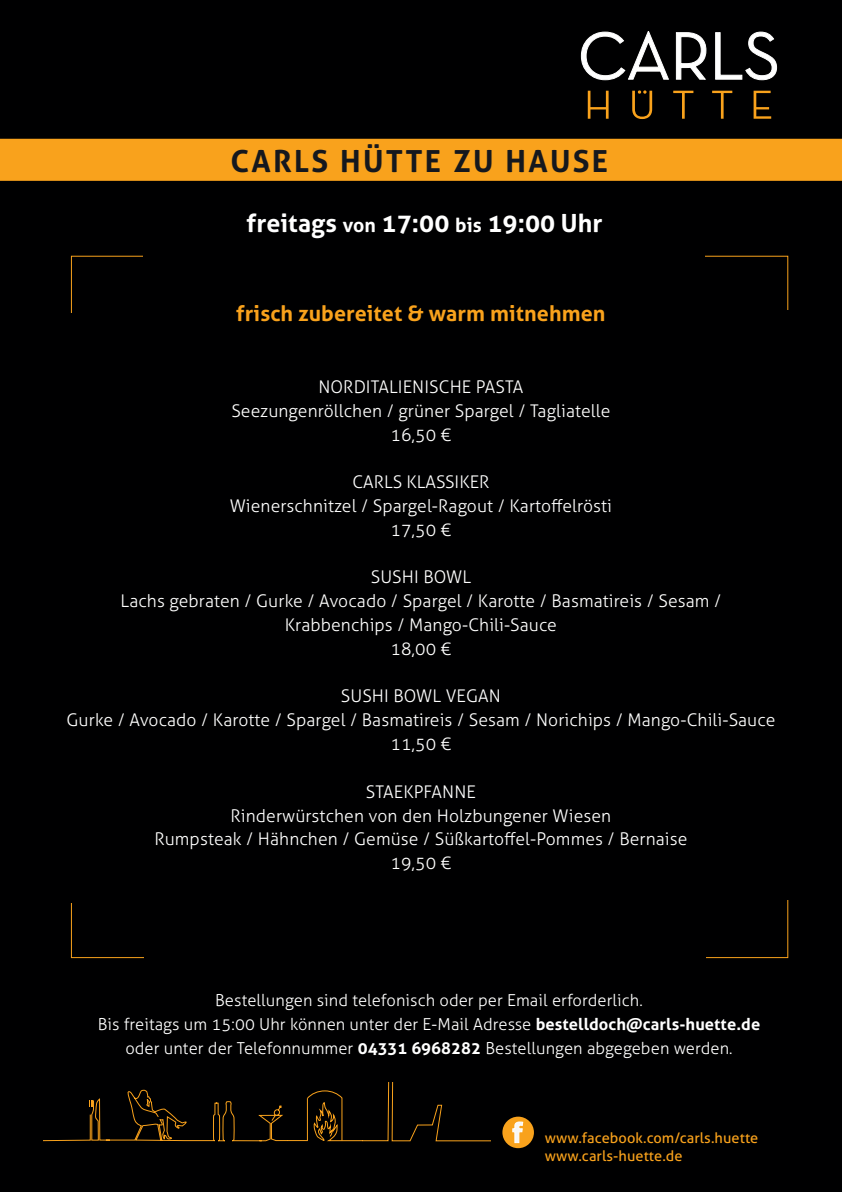
<style>
.page{position:relative;width:842px;height:1192px;background:#fff}
.page>*{position:absolute;margin:0;border:0;box-sizing:border-box;transform-origin:0 0}
.Adresse{font:700 30.5px "Aller";letter-spacing:.075em;color:#15181e}
.Body_copy{font:700 25px "Aller";letter-spacing:.005em;color:#fff}
.Body_copy-2{font:700 21.5px "Aller";letter-spacing:.005em;color:#f9a21c}
.Body_copy-3{font:300 17.5px/23.8px "Aller";letter-spacing:.005em;color:#fff;text-align:center}
.Body_copy-4{font:300 16.5px/23.8px "Aller";letter-spacing:.005em;color:#fff;text-align:center}
.t1{font:14.55px "Aller";letter-spacing:.005em;color:#f9a21c}
.s1{font-size:19.5px}
.s2{font-weight:700}
</style>
<div class="page">
<div style="left:0;top:0;width:841px;height:1192px;background:#000001"></div>
<svg style="left:44px;top:1083px;width:446px;height:59px"></svg>
<hr style="left:307px;top:1098px;width:1px;height:43px;background:#f9a21c">
<hr style="left:342px;top:1098px;width:1px;height:43px;background:#f9a21c">
<svg style="left:306px;top:1090px;width:37px;height:9px"></svg>
<svg style="left:89px;top:1100px;width:4px;height:7px"></svg>
<div style="left:502px;top:1117px;width:32px;height:31px;background:#f9a21c;border-radius:50%"></div>
<svg style="left:513px;top:1122px;width:10px;height:21px"></svg>
<svg style="left:581px;top:31px;width:196px;height:50px"></svg>
<svg style="left:588px;top:90px;width:183px;height:29px"></svg>
<div style="left:0;top:139px;width:842px;height:42px;background:#f9a21c"></div>
<div style="left:829px;top:1179px;width:13px;height:13px;background:#000001"></div>
<p class="Adresse" style="left:230px;top:142px;width:379px">CARLS HÜTTE ZU HAUSE</p>
<p class="Body_copy" style="left:246px;top:208px;width:358px">freitags <span class="s1">von</span> 17:00 <span class="s1">bis</span> 19:00 Uhr</p>
<p class="Body_copy-2" style="left:236px;top:301px;width:371px">frisch zubereitet &amp; warm mitnehmen</p>
<p class="Body_copy-3" style="left:318px;top:375px;width:206px">NORDITALIENISCHE PASTA</p>
<p class="Body_copy-3" style="left:231px;top:399px;width:381px">Seezungenröllchen / grüner Spargel / Tagliatelle<br>16,50 €</p>
<p class="Body_copy-3" style="left:230px;top:470px;width:384px">CARLS KLASSIKER<br>Wienerschnitzel / Spargel-Ragout / Kartoffelrösti<br>17,50 €</p>
<p class="Body_copy-3" style="left:371px;top:565px;width:102px">SUSHI BOWL</p>
<p class="Body_copy-3" style="left:121px;top:589px;width:602px">Lachs gebraten / Gurke / Avocado / Spargel / Karotte / Basmatireis / Sesam /</p>
<p class="Body_copy-3" style="left:285px;top:613px;width:274px">Krabbenchips / Mango-Chili-Sauce<br>18,00 €</p>
<p class="Body_copy-3" style="left:341px;top:684px;width:162px">SUSHI BOWL VEGAN</p>
<p class="Body_copy-3" style="left:66px;top:708px;width:710px">Gurke / Avocado / Karotte / Spargel / Basmatireis / Sesam / Norichips / Mango-Chili-Sauce<br>11,50 €</p>
<p class="Body_copy-3" style="left:366px;top:780px;width:111px">STAEKPFANNE</p>
<p class="Body_copy-3" style="left:231px;top:803px;width:382px">Rinderwürstchen von den Holzbungener Wiesen</p>
<p class="Body_copy-3" style="left:154px;top:827px;width:534px">Rumpsteak / Hähnchen / Gemüse / Süßkartoffel-Pommes / Bernaise</p>
<p class="Body_copy-3" style="left:390px;top:851px;width:62px">19,50 €</p>
<p class="Body_copy-4" style="left:98px;top:988px;width:664px">Bestellungen sind telefonisch oder per Email erforderlich.<br>Bis freitags um 15:00 Uhr können unter der E-Mail Adresse <span class="s2">bestelldoch@carls-huette.de </span>oder unter der Telefonnummer <span class="s2">04331 6968282</span> Bestellungen abgegeben werden.</p>
<p class="t1" style="left:545px;top:1129px;width:215px">www.facebook.com/carls.huette</p>
<p class="t1" style="left:545px;top:1147px;width:139px">www.carls-huette.de</p>
</div>
